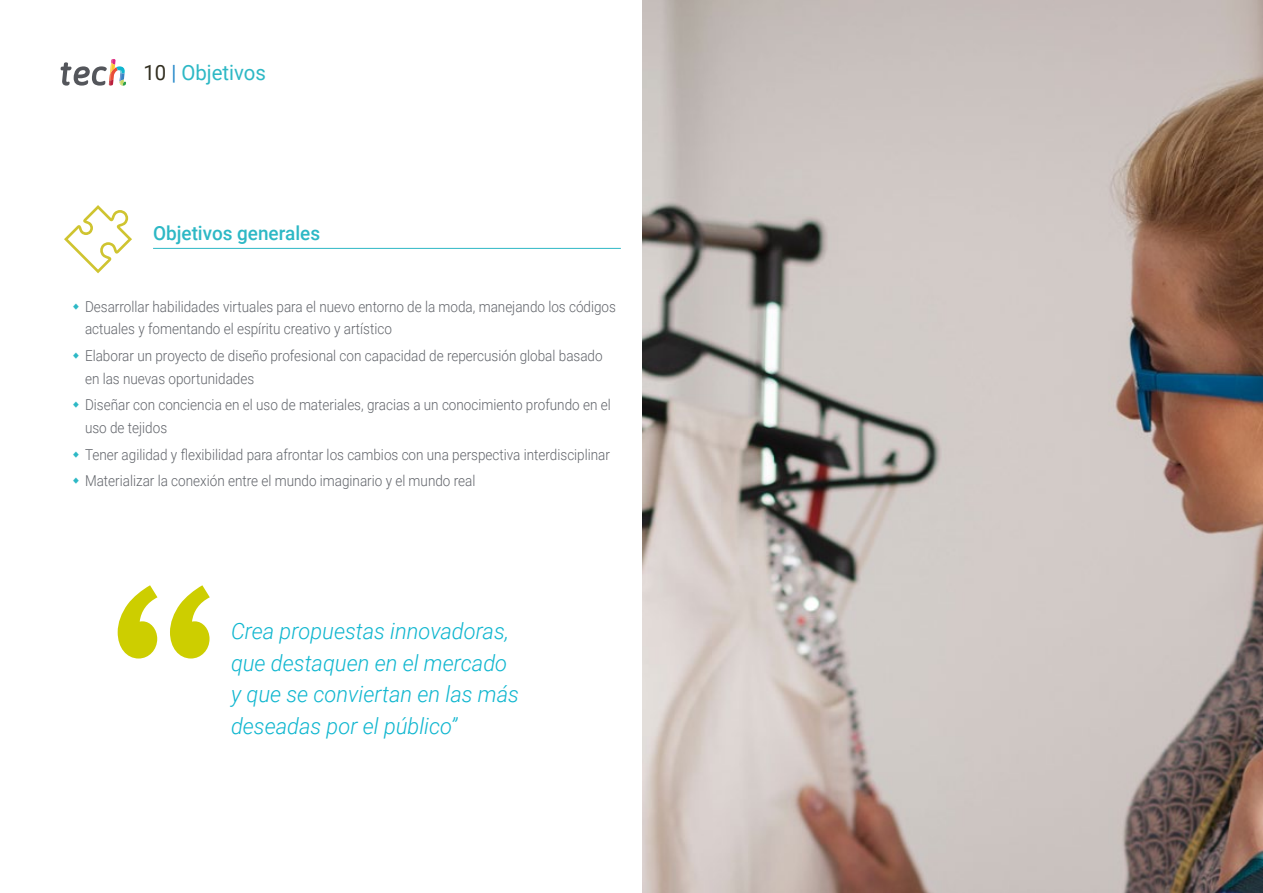
<style>
.page{position:relative;width:1263px;height:893px;background:#fff}
.page>*{position:absolute;margin:0;border:0;box-sizing:border-box;transform-origin:0 0}
.t1{font:italic 300 22.5px/31.5px "Roboto";color:#0fb6cf}
.t2{font:21px "Roboto";color:#2db8c5}
.t3{font:500 19.5px "Roboto";color:#2db8c5}
.t4{font:300 15px/22.5px "Roboto";color:#61646a;scale:.9 1}
.s1{color:#312e20}
.s2{color:#2488c9}
</style>
<div class="page">
<hr style="left:153px;top:248px;width:468px;height:1px;background:#2db8c5">
<svg style="left:64px;top:205px;width:68px;height:68px"></svg>
<img style="left:642px;top:0;width:621px;height:893px">
<svg style="left:61px;top:59px;width:65px;height:27px"></svg>
<svg style="left:118px;top:585px;width:92px;height:73px"></svg>
<h2 class="t2" style="left:144px;top:57px;width:124px"><span class="s1">10</span> <span class="s2">|</span> Objetivos</h2>
<h3 class="t3" style="left:153px;top:219px;width:169px">Objetivos generales</h3>
<p class="t4" style="left:85px;top:295px;width:591px">Desarrollar habilidades virtuales para el nuevo entorno de la moda, manejando los códigos actuales y fomentando el espíritu creativo y artístico</p>
<p class="t4" style="left:85px;top:344px;width:577px">Elaborar un proyecto de diseño profesional con capacidad de repercusión global basado en las nuevas oportunidades</p>
<p class="t4" style="left:85px;top:393px;width:585px">Diseñar con conciencia en el uso de materiales, gracias a un conocimiento profundo en el uso de tejidos</p>
<p class="t4" style="left:85px;top:440px;width:585px;line-height:26.7px">Tener agilidad y flexibilidad para afrontar los cambios con una perspectiva interdisciplinar<br>Materializar la conexión entre el mundo imaginario y el mundo real</p>
<h1 class="t1" style="left:231px;top:614px;width:290px">Crea propuestas innovadoras, que destaquen en el mercado y que se conviertan en las más deseadas por el público”</h1>
</div>
